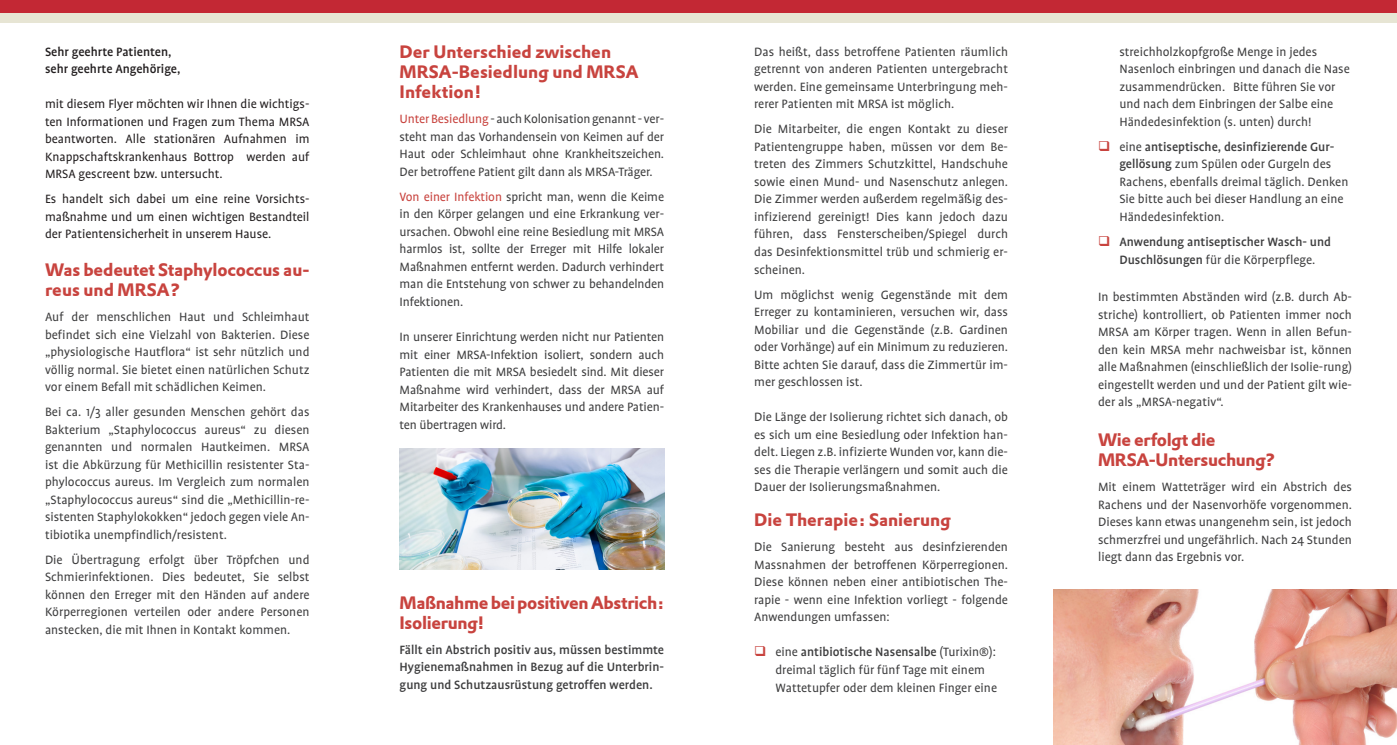
<style>
.page{position:relative;width:1397px;height:745px;background:#fff}
.page>*{position:absolute;margin:0;border:0;box-sizing:border-box;transform-origin:0 0}
.Fließtext{font:17.5px/20px "DTL Prokyon T Bold";letter-spacing:-.01em;color:#c8433e}
.Header_II{font:17.5px/20px "DTL Prokyon T Bold";color:#c8433e}
.Header_II-2{font:17.5px/20px "DTL Prokyon T Bold";letter-spacing:-.02em;color:#c8433e}
.Fließtext-2{font:13.75px/17.5px "Profile";color:#3e3e3f;text-align:justify}
.Header_II-3{font:13.75px/17.5px "Profile";letter-spacing:-.01em;color:#3e3e3f;text-align:justify}
.t1{font:13.75px/17.5px "Profile";color:#231f20;text-align:justify}
.Fließtext-3{font:500 13.75px/17.5px "Profile";color:#3e3e3f;text-align:justify}
.t2{font:500 13.75px "Profile";color:#231f20}
.s1{color:#c8433e}
.s2{font-weight:500}
.s3{font-weight:400}
</style>
<div class="page">
<div style="left:0;top:0;width:1396px;height:13px;background:#c32834"></div>
<div style="left:0;top:13px;width:1396px;height:10px;background:#e7e5d4"></div>
<img style="left:399px;top:448px;width:265px;height:121px">
<img style="left:1053px;top:589px;width:343px;height:155px">
<p class="t2" style="left:45px;top:44px;width:128px">Sehr geehrte Patienten,</p>
<p class="t2" style="left:45px;top:62px;width:137px">sehr geehrte Angehörige,</p>
<p class="t1" style="left:45px;top:95px;width:266px">mit diesem Flyer möchten wir Ihnen die wichtigs&shy;ten Informationen und Fragen zum Thema MRSA beantworten. Alle stationären Aufnahmen im Knappschaftskrankenhaus Bottrop werden auf MRSA gescreent bzw. untersucht.</p>
<p class="t1" style="left:45px;top:190px;width:266px">Es handelt sich dabei um eine reine Vorsichts&shy;maßnahme und um einen wichtigen Bestandteil der Patientensicherheit in unserem Hause.</p>
<p class="Fließtext" style="left:45px;top:259px;width:266px">Was bedeutet Staphylococcus au&shy;reus und MRSA?</p>
<p class="Fließtext-2" style="left:45px;top:308px;width:266px">Auf der menschlichen Haut und Schleimhaut befindet sich eine Vielzahl von Bakterien. Diese „physiologische Hautflora“ ist sehr nützlich und völlig normal. Sie bietet einen natürlichen Schutz vor einem Befall mit schädlichen Keimen.</p>
<p class="Fließtext-2" style="left:45px;top:403px;width:266px">Bei ca. 1/3 aller gesunden Menschen gehört das Bakterium „Staphylococcus aureus“ zu diesen genannten und normalen Hautkeimen. MRSA ist die Abkürzung für Methicillin resistenter Sta&shy;phylococcus aureus. Im Vergleich zum normalen „Staphylococcus aureus“ sind die „Methicillin-re&shy;sistenten Staphylokokken“ jedoch gegen viele An&shy;tibiotika unempfindlich/resistent.</p>
<p class="Fließtext-2" style="left:45px;top:550px;width:266px">Die Übertragung erfolgt über Tröpfchen und Schmierinfektionen. Dies bedeutet, Sie selbst können den Erreger mit den Händen auf andere Körperregionen verteilen oder andere Personen anstecken, die mit Ihnen in Kontakt kommen.</p>
<p class="Header_II" style="left:399px;top:42px;width:213px">Der Unterschied zwischen</p>
<p class="Header_II" style="left:399px;top:62px;width:241px">MRSA-Besiedlung und MRSA<br>Infektion!</p>
<p class="Header_II-3" style="left:399px;top:110px;width:266px"><span class="s1">Unter Besiedlung</span> - auch Kolonisation genannt - ver&shy;steht man das Vorhandensein von Keimen auf der Haut oder Schleimhaut ohne Krankheitszeichen.<br>Der betroffene Patient gilt dann als MRSA-Träger.</p>
<p class="Header_II-3" style="left:399px;top:188px;width:266px"><span class="s1">Von einer Infektion</span> spricht man, wenn die Keime in den Körper gelangen und eine Erkrankung ver&shy;ursachen. Obwohl eine reine Besiedlung mit MRSA harmlos ist, sollte der Erreger mit Hilfe lokaler Maßnahmen entfernt werden. Dadurch verhindert man die Entstehung von schwer zu behandelnden Infektionen.</p>
<p class="Header_II-3" style="left:399px;top:328px;width:266px">In unserer Einrichtung werden nicht nur Patienten mit einer MRSA-Infektion isoliert, sondern auch Patienten die mit MRSA besiedelt sind. Mit dieser Maßnahme wird verhindert, dass der MRSA auf Mitarbeiter des Krankenhauses und andere Patien&shy;ten übertragen wird.</p>
<p class="Header_II-2" style="left:399px;top:592px;width:266px">Maßnahme bei positiven Abstrich:<br>Isolierung!</p>
<p class="Fließtext-3" style="left:399px;top:640px;width:266px">Fällt ein Abstrich positiv aus, müssen bestimmte Hygienemaßnahmen in Bezug auf die Unterbrin&shy;gung und Schutzausrüstung getroffen werden.</p>
<p class="Fließtext-2" style="left:754px;top:43px;width:255px">Das heißt, dass betroffene Patienten räumlich getrennt von anderen Patienten untergebracht werden. Eine gemeinsame Unterbringung meh&shy;rerer Patienten mit MRSA ist möglich.</p>
<p class="Fließtext-2" style="left:754px;top:120px;width:255px">Die Mitarbeiter, die engen Kontakt zu dieser Patientengruppe haben, müssen vor dem Be&shy;treten des Zimmers Schutzkittel, Handschuhe sowie einen Mund- und Nasenschutz anlegen.<br>Die Zimmer werden außerdem regelmäßig des&shy;infizierend gereinigt! Dies kann jedoch dazu führen, dass Fensterscheiben/Spiegel durch das Desinfektionsmittel trüb und schmierig er&shy;scheinen.</p>
<p class="Fließtext-2" style="left:754px;top:285px;width:255px">Um möglichst wenig Gegenstände mit dem Erreger zu kontaminieren, versuchen wir, dass Mobiliar und die Gegenstände (z.B. Gardinen oder Vorhänge) auf ein Minimum zu reduzieren.<br>Bitte achten Sie darauf, dass die Zimmertür im&shy;mer geschlossen ist.</p>
<p class="Fließtext-2" style="left:754px;top:408px;width:255px">Die Länge der Isolierung richtet sich danach, ob es sich um eine Besiedlung oder Infektion han&shy;delt. Liegen z.B. infizierte Wunden vor, kann die&shy;ses die Therapie verlängern und somit auch die Dauer der Isolierungsmaßnahmen.</p>
<p class="Fließtext" style="left:754px;top:509px;width:198px">Die Therapie: Sanierung</p>
<p class="Fließtext-2" style="left:754px;top:538px;width:255px">Die Sanierung besteht aus desinfzierenden Massnahmen der betroffenen Körperregionen.<br>Diese können neben einer antibiotischen The&shy;rapie - wenn eine Infektion vorliegt - folgende Anwendungen umfassen:</p>
<p class="Fließtext-2" style="left:775px;top:643px;width:223px;text-align:left">eine <span class="s2">antibiotische Nasensalbe</span> (Turixin®): dreimal täglich für fünf Tage mit einem<br>Wattetupfer oder dem kleinen Finger eine</p>
<p class="Fließtext-2" style="left:1119px;top:43px;width:232px;text-align:left">streichholzkopfgroße Menge in jedes Nasenloch einbringen und danach die Nase zusammendrücken. Bitte führen Sie vor und nach dem Einbringen der Salbe eine Händedesinfektion (s. unten) durch!</p>
<p class="Fließtext-2" style="left:1119px;top:138px;width:230px;text-align:left">eine <span class="s2">antiseptische, desinfizierende Gur&shy;gellösung</span> zum Spülen oder Gurgeln des Rachens, ebenfalls dreimal täglich. Denken Sie bitte auch bei dieser Handlung an eine Händedesinfektion.</p>
<p class="Fließtext-3" style="left:1119px;top:233px;width:213px">Anwendung antiseptischer Wasch- und<br>Duschlösungen <span class="s3">für die Körperpflege.</span></p>
<p class="Fließtext-2" style="left:1097px;top:288px;width:255px">In bestimmten Abständen wird (z.B. durch Ab&shy;striche) kontrolliert, ob Patienten immer noch MRSA am Körper tragen. Wenn in allen Befun&shy;den kein MRSA mehr nachweisbar ist, können alle Maßnahmen (einschließlich der Isolie-rung) eingestellt werden und und der Patient gilt wie&shy;der als „MRSA-negativ“.</p>
<p class="Fließtext" style="left:1097px;top:429px;width:119px">Wie erfolgt die</p>
<p class="Fließtext" style="left:1097px;top:449px;width:179px">MRSA-Untersuchung?</p>
<p class="Fließtext-2" style="left:1097px;top:478px;width:255px">Mit einem Watteträger wird ein Abstrich des Rachens und der Nasenvorhöfe vorgenommen.<br>Dieses kann etwas unangenehm sein, ist jedoch schmerzfrei und ungefährlich. Nach 24 Stunden liegt dann das Ergebnis vor.</p>
</div>
